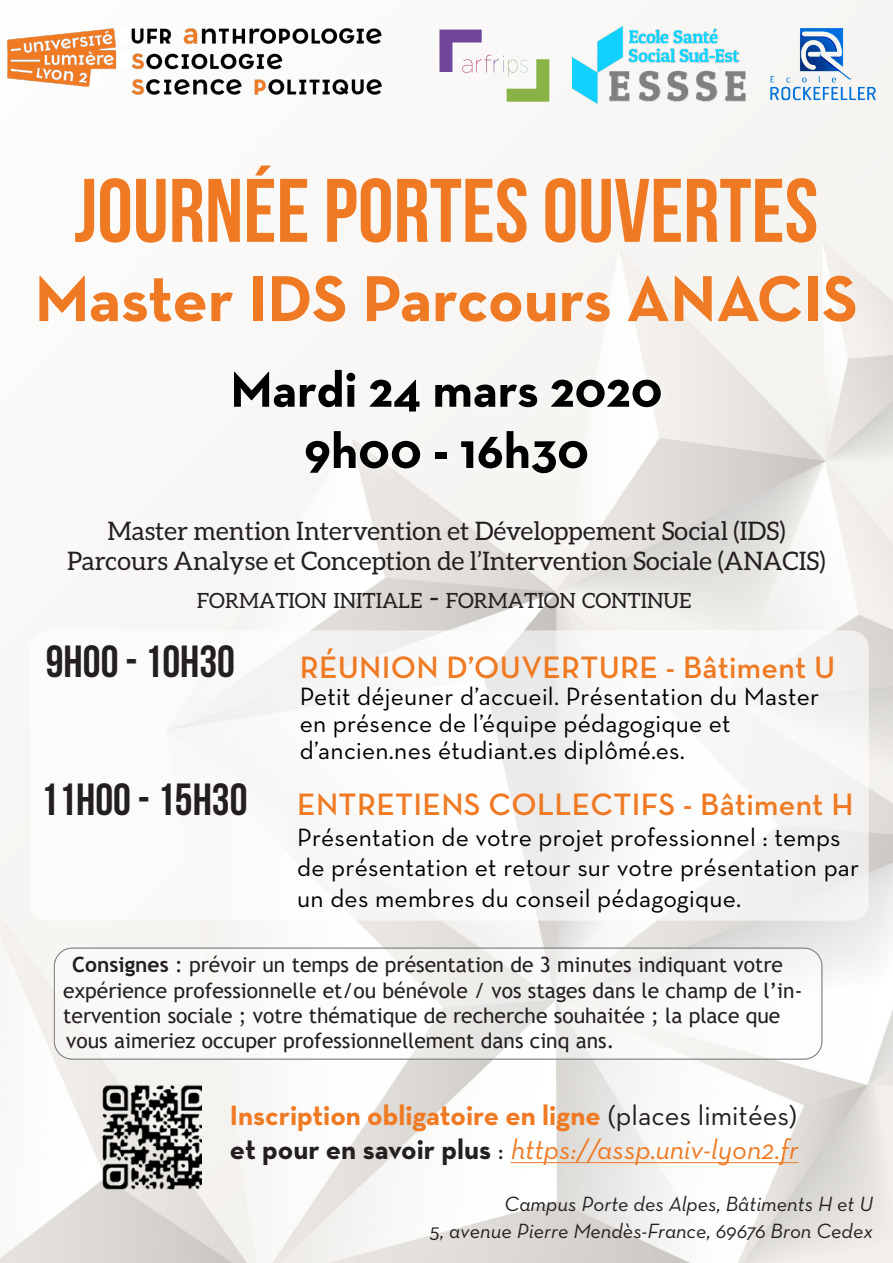
<style>
.page{position:relative;width:893px;height:1263px;background:#fff}
.page>*{position:absolute;margin:0;border:0;box-sizing:border-box;transform-origin:0 0}
.t1{font:700 90px "Bebas Neue";color:#ef7a23}
.t2{font:700 66px "Neutra Text";color:#ef7a23}
.t3{font:700 51px "Neutra Text";color:#000}
.t4{font:700 45px "Bebas Neue";color:#231f20}
.Style_de_paragraphe{font:600 31.5px "Neutra Text";letter-spacing:.01em;color:#ef7a23}
.t5{font:700 28.5px "Neutra Text";color:#ef7a23}
.t6{font:italic 28.5px "Neutra Text";color:#ef7a23}
.Style_de_paragraphe-2{font:25.5px/30.6px "Neutra Text";letter-spacing:.01em;color:#000}
.t7{font:25.5px "Aleo";color:#231f20}
.t8{font:21px/25.2px "Trebuchet MS";color:#231f20}
.t9{font:italic 21px "Neutra Text";color:#231f20}
.t10{font:21px "Aleo";color:#231f20}
.s1{font-size:30px}
.s2{font-weight:700}
.s3{font-weight:400;color:#231f20}
.s4{font-weight:700;font-style:normal;color:#231f20}
.s5{font-style:normal;color:#231f20}
</style>
<div class="page">
<img style="left:0;top:0;width:893px;height:1263px">
<img style="left:770px;top:19px;width:106px;height:85px">
<svg style="left:439px;top:30px;width:110px;height:72px"></svg>
<img style="left:572px;top:27px;width:173px;height:77px">
<svg style="left:54px;top:948px;width:768px;height:111px"></svg>
<div style="left:30px;top:630px;width:839px;height:291px;background:#fff;border-radius:18px"></div>
<div style="left:54px;top:948px;width:768px;height:111px;border:1px solid #828487;border-radius:18px"></div>
<hr style="left:511px;top:1162px;width:287px;height:1px;background:#ef7a23">
<img style="left:98px;top:1080px;width:104px;height:113px">
<div style="left:228px;top:365px;width:444px;height:119px;background:#f8f7f5"></div>
<img style="left:6px;top:23px;width:381px;height:75px">
<p class="t1" style="left:74px;top:161px;width:746px">JOURNÉE PORTES OUVERTES</p>
<p class="t2" style="left:35px;top:257px;width:825px">Master IDS Parcours ANACIS</p>
<p class="t3" style="left:230px;top:358px;width:434px">Mardi 24 mars 2020</p>
<p class="t3" style="left:304px;top:419px;width:286px">9h00 - 16h30</p>
<p class="t7" style="left:107px;top:516px;width:680px">Master mention Intervention et Développement Social (IDS)</p>
<p class="t7" style="left:67px;top:547px;width:760px">Parcours Analyse et Conception de l’Intervention Sociale (ANACIS)</p>
<p class="t10" style="left:197px;top:589px;width:496px">FORMATION INITIALE <span class="s1">-</span> FORMATION CONTINUE</p>
<p class="t4" style="left:46px;top:636px;width:191px">9h00 - 10h30</p>
<p class="t4" style="left:41px;top:775px;width:209px">11h00 - 15h30</p>
<p class="Style_de_paragraphe" style="left:300px;top:647px;width:537px">RÉUNION D’OUVERTURE - Bâtiment U</p>
<p class="Style_de_paragraphe-2" style="left:300px;top:680px;width:521px">Petit déjeuner d’accueil. Présentation du Master</p>
<p class="Style_de_paragraphe-2" style="left:300px;top:707px;width:432px">en présence de l’équipe pédagogique et</p>
<p class="Style_de_paragraphe-2" style="left:300px;top:734px;width:387px">d’ancien.nes étudiant.es diplômé.es.</p>
<p class="Style_de_paragraphe" style="left:297px;top:785px;width:558px">ENTRETIENS COLLECTIFS - Bâtiment H</p>
<p class="Style_de_paragraphe-2" style="left:297px;top:821px;width:564px">Présentation de votre projet professionnel : temps de présentation et retour sur votre présentation par un des membres du conseil pédagogique.</p>
<p class="t8" style="left:63px;top:952px;width:741px;text-indent:9px"><span class="s2">Consignes</span> : prévoir un temps de présentation de 3 minutes indiquant votre expérience professionnelle et/ou bénévole / vos stages dans le champ de l’in&shy;tervention sociale ; votre thématique de recherche souhaitée ; la place que vous aimeriez occuper professionnellement dans cinq ans.</p>
<p class="t5" style="left:230px;top:1097px;width:568px">Inscription obligatoire en ligne <span class="s3">(places limitées)</span></p>
<p class="t6" style="left:230px;top:1132px;width:570px"><span class="s4">et pour en savoir plus</span> <span class="s5">:</span> https://assp.univ-lyon2.fr</p>
<p class="t9" style="left:505px;top:1191px;width:370px">Campus Porte des Alpes, Bâtiments H et U</p>
<p class="t9" style="left:430px;top:1218px;width:445px">5, avenue Pierre Mendès-France, 69676 Bron Cedex</p>
</div>
